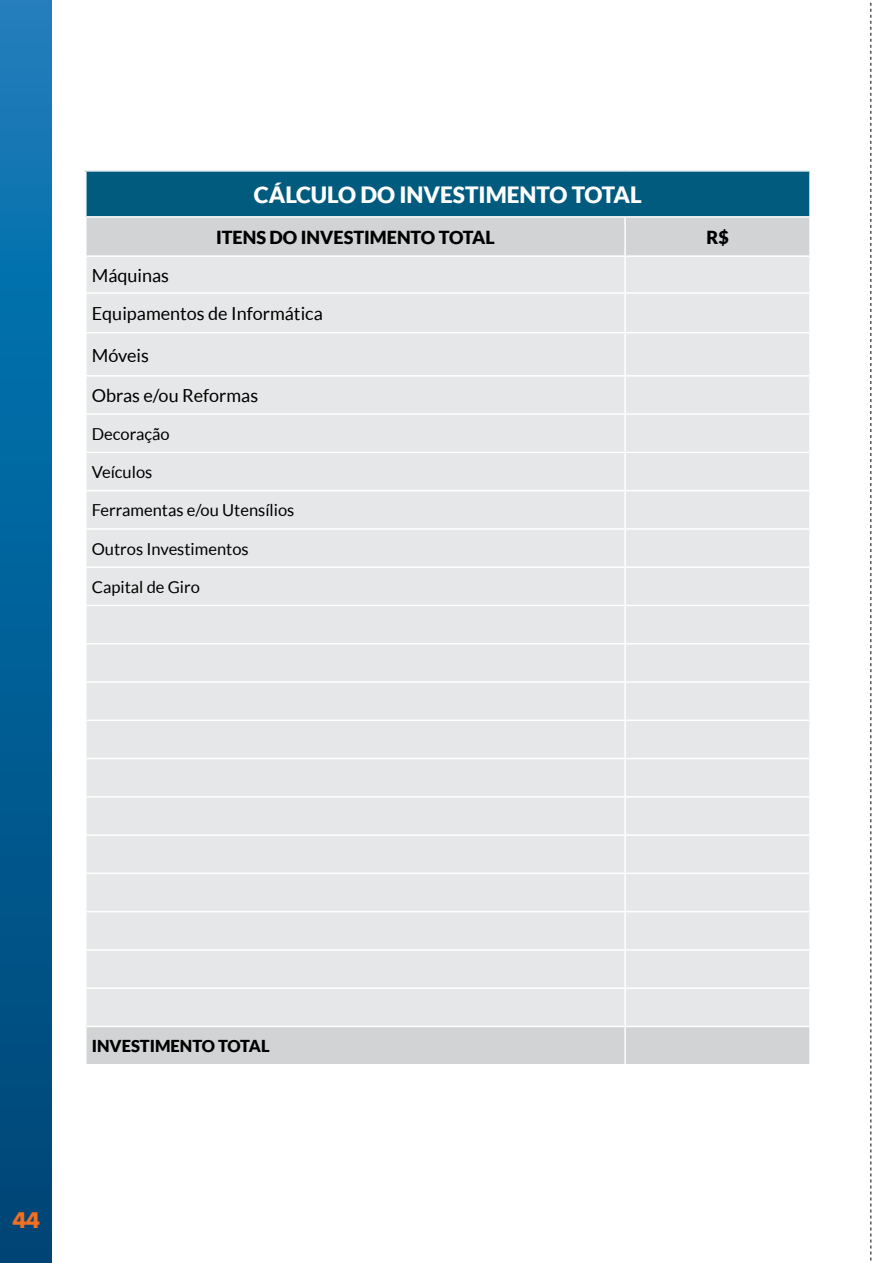
<style>
.page{position:relative;width:893px;height:1263px;background:#fff}
.page>*{position:absolute;margin:0;border:0;box-sizing:border-box;transform-origin:0 0}
.t1{font:900 22.5px "Lato";color:#fff}
.t2{font:700 21px "Futura";color:#f36f21}
.t3{font:18px/38.2px "Lato";color:#000}
.t4{font:900 18px "Lato";color:#000}
.t5{font:16.5px "Lato";color:#000}
.t6{font:900 16.5px "Lato";color:#000}
</style>
<div class="page">
<svg style="left:0;top:0;width:51px;height:1263px;background:#046198"></svg>
<svg style="left:870px;top:2px;width:1px;height:1259px"></svg>
<div style="left:86px;top:171px;width:724px;height:46px;background:#005b7f"></div>
<svg style="left:87px;top:218px;width:722px;height:157px;background:#e0e2e3"></svg>
<div style="left:87px;top:377px;width:722px;height:649px;background:#e6e7e8"></div>
<div style="left:87px;top:1027px;width:722px;height:37px;background:#d1d3d4"></div>
<hr style="left:624px;top:257px;width:2px;height:35px;background:#fff">
<hr style="left:85px;top:292px;width:540px;height:2px;background:#fff">
<hr style="left:625px;top:292px;width:186px;height:2px;background:#fff">
<hr style="left:624px;top:294px;width:2px;height:38px;background:#fff">
<hr style="left:85px;top:332px;width:540px;height:1px;background:#fff">
<hr style="left:625px;top:332px;width:186px;height:1px;background:#fff">
<hr style="left:624px;top:333px;width:2px;height:42px;background:#fff">
<hr style="left:624px;top:377px;width:2px;height:36px;background:#fff">
<hr style="left:624px;top:415px;width:2px;height:37px;background:#fff">
<hr style="left:624px;top:453px;width:2px;height:37px;background:#fff">
<hr style="left:624px;top:491px;width:2px;height:37px;background:#fff">
<hr style="left:624px;top:530px;width:2px;height:36px;background:#fff">
<hr style="left:624px;top:568px;width:2px;height:37px;background:#fff">
<hr style="left:624px;top:606px;width:2px;height:37px;background:#fff">
<hr style="left:624px;top:644px;width:2px;height:37px;background:#fff">
<hr style="left:624px;top:683px;width:2px;height:36px;background:#fff">
<hr style="left:624px;top:721px;width:2px;height:37px;background:#fff">
<hr style="left:624px;top:759px;width:2px;height:37px;background:#fff">
<hr style="left:624px;top:797px;width:2px;height:37px;background:#fff">
<hr style="left:624px;top:836px;width:2px;height:37px;background:#fff">
<hr style="left:624px;top:874px;width:2px;height:37px;background:#fff">
<hr style="left:624px;top:912px;width:2px;height:37px;background:#fff">
<hr style="left:624px;top:951px;width:2px;height:36px;background:#fff">
<hr style="left:624px;top:989px;width:2px;height:37px;background:#fff">
<hr style="left:624px;top:1027px;width:2px;height:37px;background:#fff">
<hr style="left:87px;top:413px;width:538px;height:2px;background:#fff">
<hr style="left:625px;top:413px;width:184px;height:2px;background:#fff">
<hr style="left:87px;top:452px;width:538px;height:1px;background:#fff">
<hr style="left:625px;top:452px;width:184px;height:1px;background:#fff">
<hr style="left:87px;top:490px;width:538px;height:1px;background:#fff">
<hr style="left:625px;top:490px;width:184px;height:1px;background:#fff">
<hr style="left:87px;top:528px;width:538px;height:2px;background:#fff">
<hr style="left:625px;top:528px;width:184px;height:2px;background:#fff">
<hr style="left:87px;top:566px;width:538px;height:2px;background:#fff">
<hr style="left:625px;top:566px;width:184px;height:2px;background:#fff">
<hr style="left:87px;top:605px;width:538px;height:1px;background:#fff">
<hr style="left:625px;top:605px;width:184px;height:1px;background:#fff">
<hr style="left:87px;top:643px;width:538px;height:1px;background:#fff">
<hr style="left:625px;top:643px;width:184px;height:1px;background:#fff">
<hr style="left:87px;top:681px;width:538px;height:2px;background:#fff">
<hr style="left:625px;top:681px;width:184px;height:2px;background:#fff">
<hr style="left:87px;top:719px;width:538px;height:2px;background:#fff">
<hr style="left:625px;top:719px;width:184px;height:2px;background:#fff">
<hr style="left:87px;top:758px;width:538px;height:1px;background:#fff">
<hr style="left:625px;top:758px;width:184px;height:1px;background:#fff">
<hr style="left:87px;top:796px;width:538px;height:1px;background:#fff">
<hr style="left:625px;top:796px;width:184px;height:1px;background:#fff">
<hr style="left:87px;top:834px;width:538px;height:2px;background:#fff">
<hr style="left:625px;top:834px;width:184px;height:2px;background:#fff">
<hr style="left:87px;top:873px;width:538px;height:1px;background:#fff">
<hr style="left:625px;top:873px;width:184px;height:1px;background:#fff">
<hr style="left:87px;top:911px;width:538px;height:1px;background:#fff">
<hr style="left:625px;top:911px;width:184px;height:1px;background:#fff">
<hr style="left:87px;top:949px;width:538px;height:2px;background:#fff">
<hr style="left:625px;top:949px;width:184px;height:2px;background:#fff">
<hr style="left:87px;top:987px;width:538px;height:2px;background:#fff">
<hr style="left:625px;top:987px;width:184px;height:2px;background:#fff">
<hr style="left:85px;top:255px;width:540px;height:2px;background:#fff">
<hr style="left:624px;top:218px;width:2px;height:37px;background:#fff">
<hr style="left:625px;top:255px;width:186px;height:2px;background:#fff">
<hr style="left:85px;top:170px;width:540px;height:2px;background:#fff">
<hr style="left:85px;top:172px;width:2px;height:44px;background:#fff">
<hr style="left:625px;top:170px;width:186px;height:2px;background:#fff">
<hr style="left:809px;top:172px;width:2px;height:44px;background:#fff">
<hr style="left:85px;top:216px;width:540px;height:2px;background:#fff">
<hr style="left:625px;top:216px;width:186px;height:2px;background:#fff">
<h1 class="t1" style="left:254px;top:181px;width:389px">CÁLCULO DO INVESTIMENTO TOTAL</h1>
<p class="t4" style="left:216px;top:227px;width:280px">ITENS DO INVESTIMENTO TOTAL</p>
<p class="t4" style="left:706px;top:227px;width:24px">R$</p>
<p class="t3" style="left:92px;top:256px;width:233px">Máquinas<br>Equipamentos de Informática</p>
<p class="t3" style="left:92px;top:336px;width:59px">Móveis</p>
<p class="t3" style="left:92px;top:376px;width:168px">Obras e/ou Reformas</p>
<p class="t5" style="left:92px;top:425px;width:79px">Decoração</p>
<p class="t5" style="left:92px;top:463px;width:62px">Veículos</p>
<p class="t5" style="left:92px;top:501px;width:204px">Ferramentas e/ou Utensílios</p>
<p class="t5" style="left:92px;top:539px;width:158px">Outros Investimentos</p>
<p class="t5" style="left:92px;top:578px;width:110px">Capital de Giro</p>
<p class="t6" style="left:92px;top:1036px;width:179px">INVESTIMENTO TOTAL</p>
<p class="t2" style="left:12px;top:1206px;width:29px">44</p>
</div>
